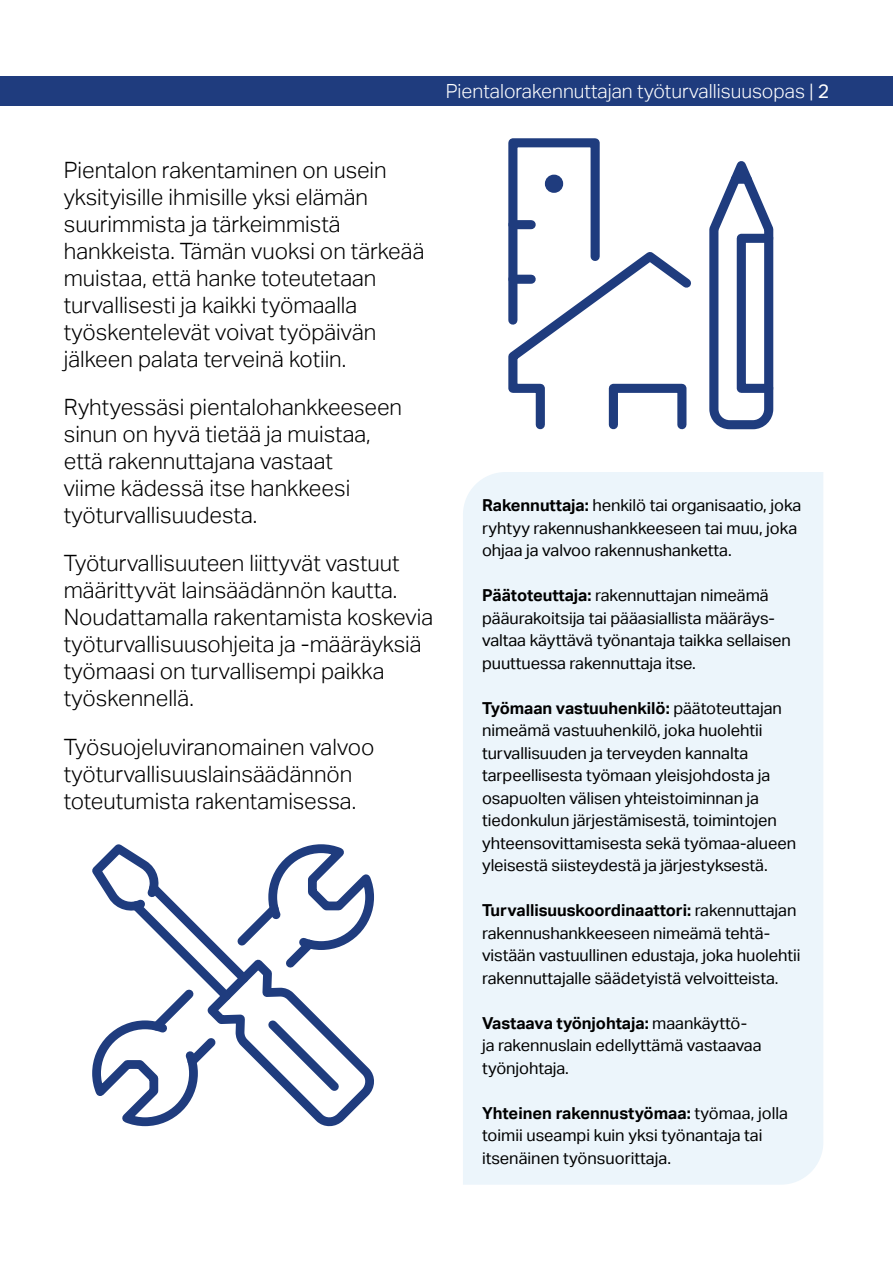
<style>
.page{position:relative;width:893px;height:1263px;background:#fff}
.page>*{position:absolute;margin:0;border:0;box-sizing:border-box;transform-origin:0 0}
.t1{font:300 22.5px/27px "Aktiv Grotesk";color:#000}
.t2{font:300 19.5px "Aktiv Grotesk";color:#fff}
.t3{font:16.5px/22.5px "Aktiv Grotesk";letter-spacing:-.005em;color:#000}
.s1{font-weight:400}
.s2{font-weight:700}
</style>
<div class="page">
<div style="left:0;top:76px;width:893px;height:30px;background:#1f3c7e"></div>
<div style="left:463px;top:472px;width:360px;height:713px;background:#ecf5fb"></div>
<svg style="left:709px;top:161px;width:65px;height:269px"></svg>
<div style="left:735px;top:175px;width:12px;height:9px;background:#1f3c7e"></div>
<div style="left:737px;top:234px;width:36px;height:159px;border:9px solid #1f3c7e"></div>
<svg style="left:508px;top:138px;width:183px;height:292px"></svg>
<div style="left:609px;top:384px;width:77px;height:45px;border:9px solid #1f3c7e"></div>
<svg style="left:92px;top:844px;width:282px;height:283px"></svg>
<p class="t2" style="left:446px;top:80px;width:385px">Pientalorakennuttajan työturvallisuusopas | <span class="s1">2</span></p>
<p class="t1" style="left:64px;top:156px;width:362px">Pientalon rakentaminen on usein yksityisille ihmisille yksi elämän suurimmista ja tärkeimmistä hankkeista. Tämän vuoksi on tärkeää muistaa, että hanke toteutetaan turvallisesti ja kaikki työmaalla työskentelevät voivat työpäivän jälkeen palata terveinä kotiin.</p>
<h1 class="t1" style="left:64px;top:394px;width:340px">Ryhtyessäsi pientalohankkeeseen sinun on hyvä tietää ja muistaa, että rakennuttajana vastaat<br>viime kädessä itse hankkeesi työturvallisuudesta.</h1>
<h1 class="t1" style="left:64px;top:550px;width:371px">Työturvallisuuteen liittyvät vastuut määrittyvät lainsäädännön kautta.<br>Noudattamalla rakentamista koskevia työturvallisuusohjeita ja -määräyksiä työmaasi on turvallisempi paikka työskennellä.</h1>
<h1 class="t1" style="left:64px;top:733px;width:312px">Työsuojeluviranomainen valvoo työturvallisuuslainsäädännön toteutumista rakentamisessa.</h1>
<p class="t3" style="left:482px;top:494px;width:321px"><span class="s2">Rakennuttaja:</span> henkilö tai organisaatio, joka ryhtyy rakennushankkeeseen tai muu, joka ohjaa ja valvoo rakennushanketta.</p>
<p class="t3" style="left:482px;top:584px;width:310px"><span class="s2">Päätoteuttaja:</span> rakennuttajan nimeämä pääurakoitsija tai pääasiallista määräys&shy;valtaa käyttävä työnantaja taikka sellaisen puuttuessa rakennuttaja itse.</p>
<p class="t3" style="left:482px;top:697px;width:316px"><span class="s2">Työmaan vastuuhenkilö:</span> päätoteuttajan nimeämä vastuuhenkilö, joka huolehtii turvallisuuden ja terveyden kannalta tarpeellisesta työmaan yleisjohdosta ja osapuolten välisen yhteistoiminnan ja tiedonkulun järjestämisestä, toimintojen yhteensovittamisesta sekä työmaa-alueen yleisestä siisteydestä ja järjestyksestä.</p>
<p class="t3" style="left:482px;top:899px;width:320px"><span class="s2">Turvallisuuskoordinaattori:</span> rakennuttajan rakennushankkeeseen nimeämä tehtä&shy;vistään vastuullinen edustaja, joka huolehtii rakennuttajalle säädetyistä velvoitteista.</p>
<p class="t3" style="left:482px;top:1012px;width:281px"><span class="s2">Vastaava työnjohtaja:</span> maankäyttö&shy;ja rakennuslain edellyttämä vastaavaa työnjohtaja.</p>
<p class="t3" style="left:482px;top:1102px;width:307px"><span class="s2">Yhteinen rakennustyömaa:</span> työmaa, jolla toimii useampi kuin yksi työnantaja tai itsenäinen työnsuorittaja.</p>
</div>
